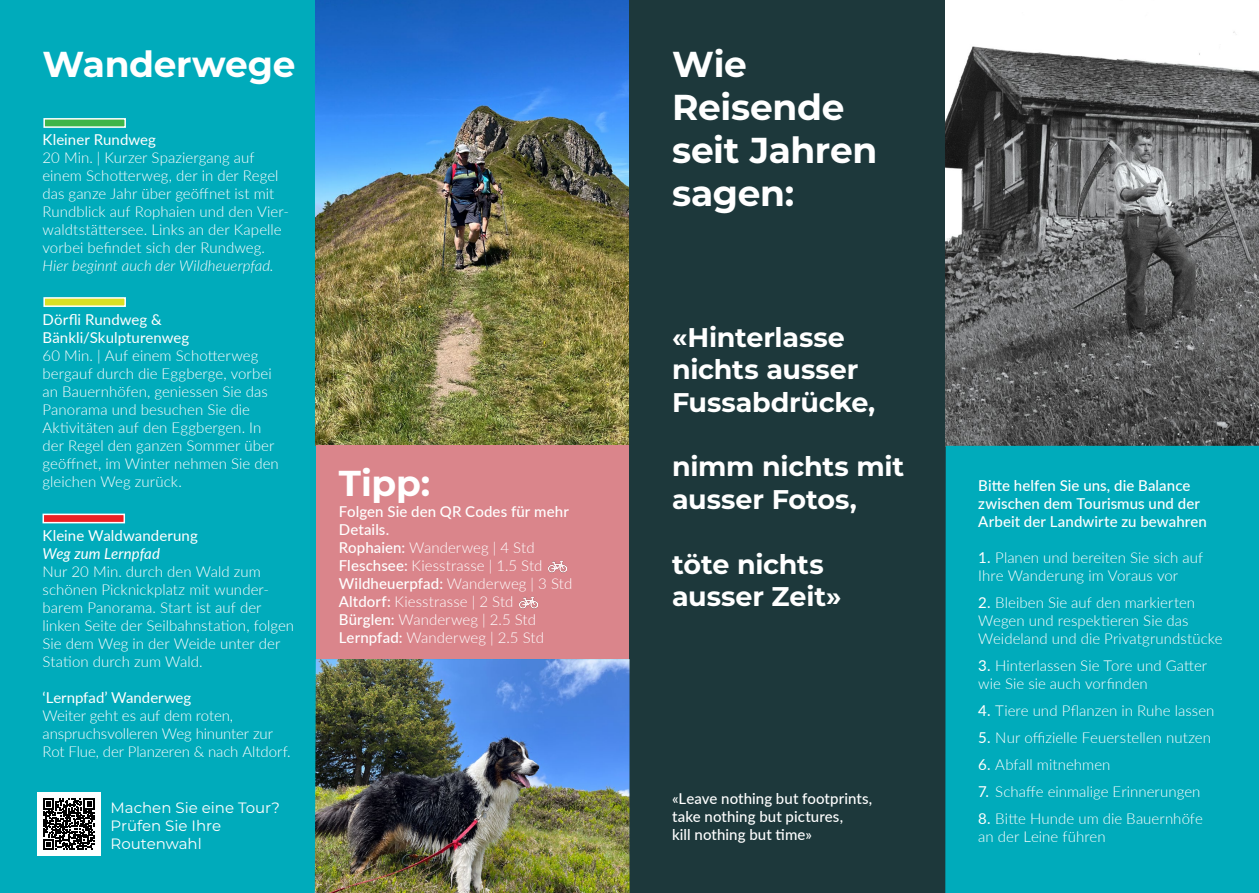
<style>
.page{position:relative;width:1259px;height:893px;background:#fff}
.page>*{position:absolute;margin:0;border:0;box-sizing:border-box;transform-origin:0 0}
.t1{font:700 36px/43.2px "Montserrat";letter-spacing:-.01em;color:#fff}
.t2{font:700 27px/32.4px "Montserrat";letter-spacing:-.005em;color:#fff}
.t3{font:300 15px/18px "Lato";letter-spacing:.005em;color:#fff}
.t4{font:500 15px/18px "Lato";letter-spacing:.005em;color:#fff}
.t5{font:15px/18px "Lato";letter-spacing:.005em;color:#fff}
.t6{font:15px/18px "Montserrat";color:#fff}
.t7{font:italic 300 15px "Lato";letter-spacing:.005em;color:#fff}
.t8{font:italic 15px "Lato";color:#fff}
.s1{font-weight:500}
.s2{font-weight:400}
</style>
<div class="page">
<div style="left:0;top:446px;width:629px;height:447px;background:#00abbb"></div>
<div style="left:0;top:0;width:629px;height:449px;background:#00abbb"></div>
<img style="left:316px;top:0;width:313px;height:446px">
<div style="left:316px;top:446px;width:313px;height:213px;background:#da858b"></div>
<div style="left:43px;top:514px;width:82px;height:9px;background:#ed2124;border:2px solid #fff"></div>
<div style="left:629px;top:446px;width:630px;height:447px;background:#1d383b"></div>
<div style="left:629px;top:0;width:630px;height:448px;background:#1d383b"></div>
<img style="left:945px;top:0;width:314px;height:446px">
<div style="left:945px;top:446px;width:314px;height:447px;background:#00abbb"></div>
<img style="left:315px;top:659px;width:314px;height:234px">
<div style="left:43px;top:118px;width:83px;height:10px;background:#3eb549;border:2px solid #fff"></div>
<div style="left:43px;top:297px;width:83px;height:10px;background:#d9e024;border:2px solid #fff"></div>
<img style="left:519px;top:596px;width:18px;height:13px">
<img style="left:548px;top:560px;width:19px;height:13px">
<div style="left:37px;top:792px;width:64px;height:64px;background:#fff"></div>
<svg style="left:43px;top:798px;width:52px;height:52px"></svg>
<h1 class="t1" style="left:43px;top:41px;width:254px">Wanderwege</h1>
<p class="t5" style="left:43px;top:130px;width:115px">Kleiner Rundweg</p>
<p class="t3" style="left:43px;top:148px;width:248px">20 Min. | Kurzer Spaziergang auf einem Schotterweg, der in der Regel das ganze Jahr über geöffnet ist mit Rundblick auf Rophaien und den Vier&shy;waldtstättersee. Links an der Kapelle vorbei befindet sich der Rundweg.</p>
<p class="t7" style="left:43px;top:256px;width:233px">Hier beginnt auch der Wildheuerpfad.</p>
<p class="t5" style="left:43px;top:310px;width:148px">Dörfli Rundweg &amp;<br>Bänkli/Skulpturenweg</p>
<p class="t3" style="left:43px;top:346px;width:238px">60 Min. | Auf einem Schotterweg bergauf durch die Eggberge, vorbei an Bauernhöfen, geniessen Sie das<br>Panorama und besuchen Sie die<br>Aktivitäten auf den Eggbergen. In der Regel den ganzen Sommer über geöffnet, im Winter nehmen Sie den gleichen Weg zurück.</p>
<p class="t5" style="left:43px;top:526px;width:157px">Kleine Waldwanderung</p>
<p class="t8" style="left:43px;top:543px;width:119px">Weg zum Lernpfad</p>
<p class="t3" style="left:43px;top:562px;width:253px">Nur 20 Min. durch den Wald zum schönen Picknickplatz mit wunder&shy;barem Panorama. Start ist auf der linken Seite der Seilbahnstation, folgen<br>Sie dem Weg in der Weide unter der<br>Station durch zum Wald.</p>
<p class="t5" style="left:43px;top:688px;width:150px">‘Lernpfad’ Wanderweg</p>
<p class="t3" style="left:43px;top:706px;width:249px">Weiter geht es auf dem roten, anspruchsvolleren Weg hinunter zur<br>Rot Flue, der Planzeren &amp; nach Altdorf.</p>
<p class="t6" style="left:111px;top:798px;width:171px">Machen Sie eine Tour?<br>Prüfen Sie Ihre<br>Routenwahl</p>
<h1 class="t1" style="left:339px;top:459px;width:93px">Tipp:</h1>
<p class="t3" style="left:339px;top:502px;width:235px"><span class="s1">Folgen Sie den QR Codes für mehr<br>Details.<br>Rophaien:</span> Wanderweg | 4 Std<br><span class="s1">Fleschsee:</span> Kiesstrasse | 1.5 Std<br><span class="s1">Wildheuerpfad:</span> Wanderweg | 3 Std<br><span class="s1">Altdorf:</span> Kiesstrasse | 2 Std<br><span class="s1">Bürglen:</span> Wanderweg | 2.5 Std<br><span class="s1">Lernpfad:</span> Wanderweg | 2.5 Std</p>
<h1 class="t1" style="left:672px;top:41px;width:207px">Wie<br>Reisende seit Jahren sagen:</h1>
<h2 class="t2" style="left:672px;top:320px;width:205px">«Hinterlasse nichts ausser<br>Fussabdrücke,</h2>
<h2 class="t2" style="left:672px;top:449px;width:234px">nimm nichts mit ausser Fotos,</h2>
<h2 class="t2" style="left:672px;top:546px;width:171px">töte nichts ausser Zeit»</h2>
<p class="t4" style="left:672px;top:789px;width:202px">«Leave nothing but footprints, take nothing but pictures,<br>kill nothing but time»</p>
<p class="t4" style="left:978px;top:476px;width:230px">Bitte helfen Sie uns, die Balance zwischen dem Tourismus und der<br>Arbeit der Landwirte zu bewahren</p>
<p class="t3" style="left:978px;top:548px;width:226px"><span class="s2">1.</span> Planen und bereiten Sie sich auf<br>Ihre Wanderung im Voraus vor</p>
<p class="t3" style="left:978px;top:593px;width:246px"><span class="s2">2.</span> Bleiben Sie auf den markierten<br>Wegen und respektieren Sie das<br>Weideland und die Privatgrundstücke</p>
<p class="t3" style="left:978px;top:656px;width:230px"><span class="s2">3.</span> Hinterlassen Sie Tore und Gatter wie Sie sie auch vorfinden</p>
<p class="t3" style="left:978px;top:701px;width:238px"><span class="s2">4.</span> Tiere und Pflanzen in Ruhe lassen</p>
<p class="t3" style="left:978px;top:728px;width:234px"><span class="s2">5.</span> Nur offizielle Feuerstellen nutzen</p>
<p class="t3" style="left:978px;top:755px;width:134px"><span class="s2">6.</span> Abfall mitnehmen</p>
<p class="t3" style="left:978px;top:782px;width:224px"><span class="s2">7.</span> Schaffe einmalige Erinnerungen</p>
<p class="t3" style="left:978px;top:809px;width:226px"><span class="s2">8.</span> Bitte Hunde um die Bauernhöfe an der Leine führen</p>
</div>
